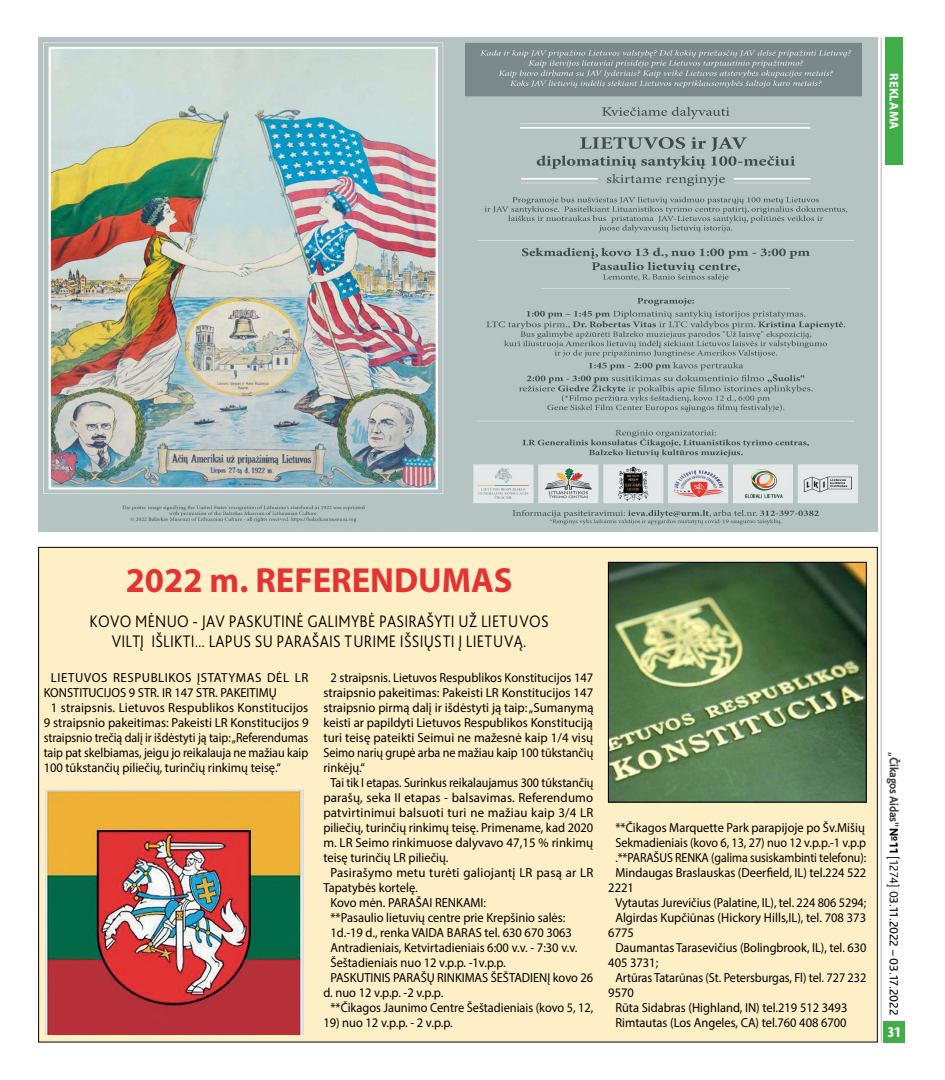
<style>
.page{position:relative;width:945px;height:1080px;background:#fff}
.page>*{position:absolute;margin:0;border:0;box-sizing:border-box;transform-origin:0 0}
.t1{font:700 35px "Myriad Pro";color:#e33335}
.t2{font:300 17.5px/20px "Bliss Pro";letter-spacing:.015em;color:#000;text-align:center;scale:.89 1}
.t3{font:900 condensed 15px "Myriad Pro";color:#fff}
.t4{font:13.12px "Myriad Pro";color:#000;scale:.95 1}
.t5{font:13.12px "Myriad Pro";color:#000}
.t6{font:13.12px "Myriad Pro";color:#000;scale:.92 1}
.t7{font:13.12px "Myriad Pro";color:#000;scale:.93 1}
.t8{font:13.12px "Myriad Pro";color:#000;scale:.94 1}
.t9{font:13.12px "Myriad Pro";color:#000;scale:.91 1}
.t10{font:13.12px "Myriad Pro";color:#000;scale:.96 1}
.t11{font:13.12px "Myriad Pro";letter-spacing:.045em;color:#000}
.t12{font:12.5px "Bliss Pro";color:#000}
.t13{font:700 12.5px "Myriad Pro";letter-spacing:.02em;color:#fff}
.s1{font-weight:800;font-size:11.25px;color:#414042}
.s2{font-weight:800;color:#414042}
.s3{font-weight:800}
.s4{font-weight:300}
</style>
<div class="page">
<div style="left:884px;top:1021px;width:21px;height:21px;background:#41ad49"></div>
<div style="left:886px;top:38px;width:17px;height:127px;background:#41ad49"></div>
<hr style="left:881px;top:37px;width:1px;height:1005px;background:#000">
<div style="left:38px;top:37px;width:840px;height:495px;background:#b5c3c2"></div>
<img style="left:43px;top:42px;width:401px;height:480px">
<img style="left:466px;top:42px;width:395px;height:483px">
<div style="left:39px;top:547px;width:838px;height:495px;background:#ffefc6"></div>
<img style="left:610px;top:564px;width:254px;height:236px">
<div style="left:608px;top:562px;width:258px;height:240px;border:1px solid #000"></div>
<img style="left:45px;top:790px;width:259px;height:245px">
<p class="t13" style="left:902px;top:73px;width:58px;rotate:90deg">REKLAMA</p>
<h1 class="t1" style="left:126px;top:558px;width:388px">2022 m. REFERENDUMAS</h1>
<h2 class="t2" style="left:90px;top:611px;width:517px">KOVO MĖNUO - JAV PASKUTINĖ GALIMYBĖ PASIRAŠYTI UŽ LIETUVOS<br>VILTĮ IŠLIKTI... LAPUS SU PARAŠAIS TURIME IŠSIŲSTI Į LIETUVĄ.</h2>
<p class="t4" style="left:330px;top:670px;width:278px">2 straipsnis. Lietuvos Respublikos Konstitucijos 147</p>
<p class="t5" style="left:323px;top:685px;width:271px">straipsnio pakeitimas: Pakeisti LR Konstitucijos 147</p>
<p class="t5" style="left:323px;top:700px;width:272px">straipsnio pirmą dalį ir išdėstyti ją taip: „Sumanymą</p>
<p class="t5" style="left:323px;top:715px;width:271px">keisti ar papildyti Lietuvos Respublikos Konstituciją</p>
<p class="t5" style="left:323px;top:730px;width:271px">turi teisę pateikti Seimui ne mažesnė kaip 1/4 visų</p>
<p class="t6" style="left:323px;top:745px;width:295px">Seimo narių grupė arba ne mažiau kaip 100 tūkstančių</p>
<p class="t4" style="left:323px;top:760px;width:45px">rinkėjų.“</p>
<p class="t6" style="left:330px;top:775px;width:287px">Tai tik I etapas. Surinkus reikalaujamus 300 tūkstančių</p>
<p class="t5" style="left:323px;top:790px;width:271px">parašų, seka II etapas - balsavimas. Referendumo</p>
<p class="t5" style="left:323px;top:805px;width:271px">patvirtinimui balsuoti turi ne mažiau kaip 3/4 LR</p>
<p class="t4" style="left:323px;top:820px;width:286px">piliečių, turinčių rinkimų teisę. Primename, kad 2020</p>
<p class="t5" style="left:323px;top:835px;width:271px">m. LR Seimo rinkimuose dalyvavo 47,15 % rinkimų</p>
<p class="t4" style="left:323px;top:850px;width:133px">teisę turinčių LR piliečių.</p>
<p class="t5" style="left:330px;top:865px;width:264px">Pasirašymo metu turėti galiojantį LR pasą ar LR</p>
<p class="t4" style="left:323px;top:880px;width:101px">Tapatybės kortelę.</p>
<p class="t4" style="left:330px;top:895px;width:165px">Kovo mėn. PARAŠAI RENKAMI:</p>
<p class="t4" style="left:330px;top:910px;width:249px">**Pasaulio lietuvių centre prie Krepšinio salės:</p>
<p class="t4" style="left:330px;top:925px;width:256px">1d.-19 d., renka VAIDA BARAS tel. 630 670 3063</p>
<p class="t4" style="left:330px;top:940px;width:262px">Antradieniais, Ketvirtadieniais 6:00 v.v. - 7:30 v.v.</p>
<p class="t4" style="left:330px;top:955px;width:186px">Šeštadieniais nuo 12 v.p.p. -1v.p.p.</p>
<p class="t4" style="left:330px;top:970px;width:278px">PASKUTINIS PARAŠŲ RINKIMAS ŠEŠTADIENĮ kovo 26</p>
<p class="t4" style="left:323px;top:985px;width:128px">d. nuo 12 v.p.p. -2 v.p.p.</p>
<p class="t8" style="left:330px;top:1000px;width:281px">**Čikagos Jaunimo Centre Šeštadieniais (kovo 5, 12,</p>
<p class="t4" style="left:323px;top:1015px;width:138px">19) nuo 12 v.p.p. - 2 v.p.p.</p>
<p class="t11" style="left:51px;top:670px;width:259px">LIETUVOS RESPUBLIKOS ĮSTATYMAS DĖL LR</p>
<p class="t4" style="left:44px;top:685px;width:247px">KONSTITUCIJOS 9 STR. IR 147 STR. PAKEITIMŲ</p>
<p class="t5" style="left:51px;top:700px;width:259px">1 straipsnis. Lietuvos Respublikos Konstitucijos</p>
<p class="t5" style="left:44px;top:715px;width:266px">9 straipsnio pakeitimas: Pakeisti LR Konstitucijos 9</p>
<p class="t6" style="left:44px;top:730px;width:289px">straipsnio trečią dalį ir išdėstyti ją taip: „Referendumas</p>
<p class="t6" style="left:44px;top:745px;width:289px">taip pat skelbiamas, jeigu jo reikalauja ne mažiau kaip</p>
<p class="t4" style="left:44px;top:760px;width:251px">100 tūkstančių piliečių, turinčių rinkimų teisę.“</p>
<p class="t4" style="left:615px;top:820px;width:264px">**Čikagos Marquette Park parapijoje po Šv.Mišių</p>
<p class="t7" style="left:615px;top:835px;width:271px">Sekmadieniais (kovo 6, 13, 27) nuo 12 v.p.p.-1 v.p.p</p>
<p class="t9" style="left:615px;top:850px;width:277px">.**PARAŠUS RENKA (galima susiskambinti telefonu):</p>
<p class="t4" style="left:615px;top:865px;width:266px">Mindaugas Braslauskas (Deerfield, IL) tel.224 522</p>
<p class="t4" style="left:608px;top:880px;width:28px">2221</p>
<p class="t7" style="left:615px;top:895px;width:271px">Vytautas Jurevičius (Palatine, IL), tel. 224 806 5294;</p>
<p class="t10" style="left:615px;top:910px;width:263px">Algirdas Kupčiūnas (Hickory Hills,IL), tel. 708 373</p>
<p class="t4" style="left:608px;top:925px;width:28px">6775</p>
<p class="t8" style="left:615px;top:940px;width:269px">Daumantas Tarasevičius (Bolingbrook, IL), tel. 630</p>
<p class="t4" style="left:608px;top:955px;width:54px">405 3731;</p>
<p class="t7" style="left:615px;top:970px;width:271px">Artūras Tatarūnas (St. Petersburgas, Fl) tel. 727 232</p>
<p class="t4" style="left:608px;top:985px;width:28px">9570</p>
<p class="t4" style="left:615px;top:1000px;width:246px">Rūta Sidabras (Highland, IN) tel.219 512 3493</p>
<p class="t4" style="left:615px;top:1015px;width:245px">Rimtautas (Los Angeles, CA) tel.760 408 6700</p>
<p class="t12" style="left:902px;top:752px;width:265px;rotate:90deg"><span class="s1">,,</span><span class="s2">Čikagos Aidas”</span> <span class="s3">№11</span> <span class="s4">[1274] 0</span>3.11.2022 – 03.17.2022</p>
<p class="t3" style="left:888px;top:1024px;width:15px">31</p>
</div>
